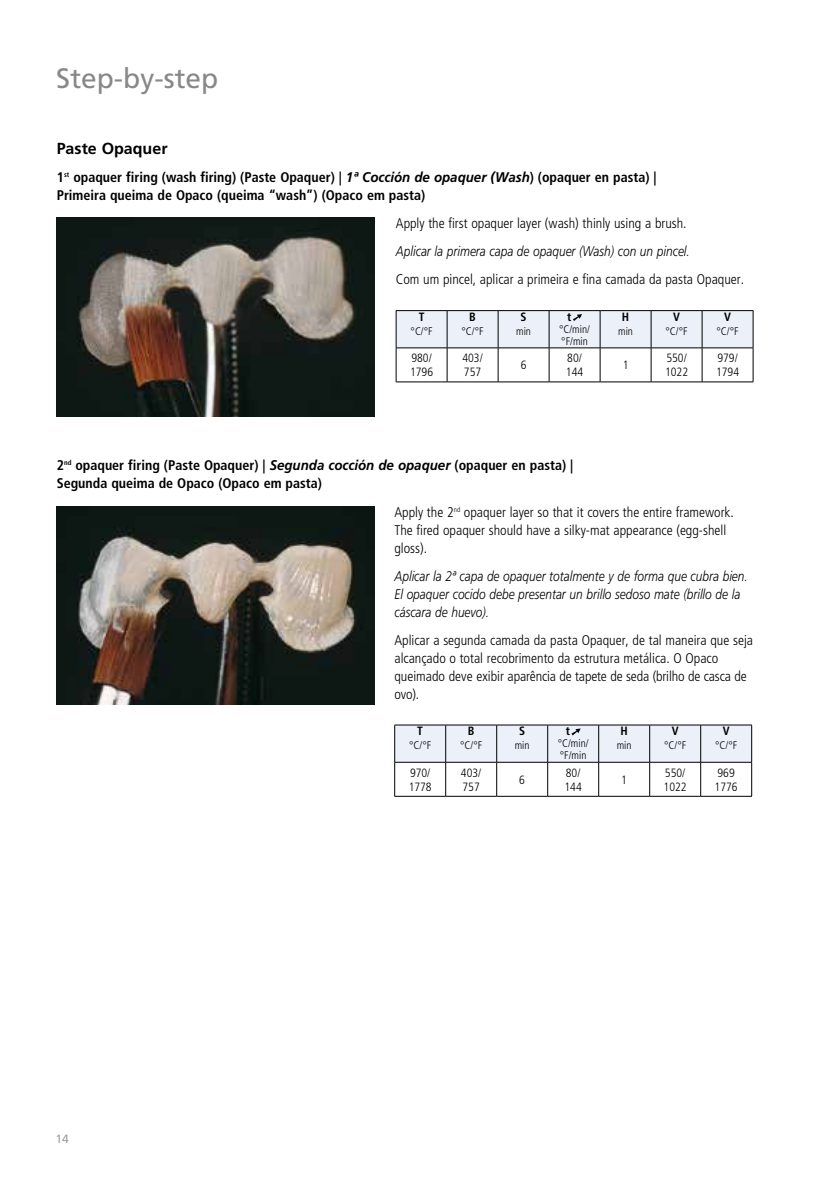
<style>
.page{position:relative;width:840px;height:1191px;background:#fff}
.page>*{position:absolute;margin:0;border:0;box-sizing:border-box;transform-origin:0 0}
.t1{font:28px "Frutiger";color:#87888a}
.t2{font:700 16px "Frutiger";color:#000}
.t3{font:300 condensed 14px/18px "Frutiger";color:#000}
.t4{font:700 condensed 14px/18px "Frutiger";color:#000}
.t5{font:italic 300 14px/18px "Frutiger";color:#000;scale:.85 1}
.t6{font:300 condensed 12px/14px "Frutiger";color:#000}
.t7{font:700 condensed 12px "Frutiger";color:#000}
.t8{font:12px "Frutiger";color:#9c9e9f}
.t9{font:300 condensed 11px/12px "Frutiger";color:#000}
.s1{font-style:italic;font-stretch:normal}
</style>
<div class="page">
<img style="left:57px;top:218px;width:317px;height:198px">
<img style="left:57px;top:506px;width:317px;height:198px">
<hr style="left:395px;top:310px;width:52px;height:1px;background:#000">
<hr style="left:395px;top:311px;width:1px;height:37px;background:#000">
<hr style="left:447px;top:310px;width:51px;height:1px;background:#000">
<hr style="left:498px;top:310px;width:51px;height:1px;background:#000">
<hr style="left:549px;top:310px;width:50px;height:1px;background:#000">
<hr style="left:599px;top:310px;width:51px;height:1px;background:#000">
<hr style="left:650px;top:310px;width:51px;height:1px;background:#000">
<hr style="left:701px;top:310px;width:52px;height:1px;background:#000">
<hr style="left:752px;top:311px;width:1px;height:37px;background:#000">
<hr style="left:395px;top:348px;width:1px;height:34px;background:#000">
<hr style="left:446px;top:348px;width:1px;height:34px;background:#000">
<hr style="left:497px;top:348px;width:1px;height:34px;background:#000">
<hr style="left:548px;top:348px;width:1px;height:34px;background:#000">
<hr style="left:599px;top:348px;width:1px;height:34px;background:#000">
<hr style="left:650px;top:348px;width:1px;height:34px;background:#000">
<hr style="left:701px;top:348px;width:1px;height:34px;background:#000">
<hr style="left:752px;top:348px;width:1px;height:34px;background:#000">
<hr style="left:395px;top:381px;width:52px;height:1px;background:#000">
<hr style="left:447px;top:381px;width:51px;height:1px;background:#000">
<hr style="left:498px;top:381px;width:51px;height:1px;background:#000">
<hr style="left:549px;top:381px;width:50px;height:1px;background:#000">
<hr style="left:599px;top:381px;width:51px;height:1px;background:#000">
<hr style="left:650px;top:381px;width:51px;height:1px;background:#000">
<hr style="left:701px;top:381px;width:52px;height:1px;background:#000">
<svg style="left:396px;top:311px;width:356px;height:37px;background:#e2e6ee"></svg>
<hr style="left:394px;top:724px;width:51px;height:1px;background:#000">
<hr style="left:445px;top:724px;width:51px;height:1px;background:#000">
<hr style="left:496px;top:724px;width:51px;height:1px;background:#000">
<hr style="left:547px;top:724px;width:51px;height:1px;background:#000">
<hr style="left:598px;top:724px;width:51px;height:1px;background:#000">
<hr style="left:649px;top:724px;width:51px;height:1px;background:#000">
<hr style="left:700px;top:724px;width:51px;height:1px;background:#000">
<hr style="left:751px;top:725px;width:1px;height:37px;background:#000">
<hr style="left:394px;top:762px;width:51px;height:1px;background:#000">
<hr style="left:394px;top:762px;width:1px;height:34px;background:#000">
<hr style="left:445px;top:762px;width:51px;height:1px;background:#000">
<hr style="left:445px;top:762px;width:1px;height:34px;background:#000">
<hr style="left:496px;top:762px;width:51px;height:1px;background:#000">
<hr style="left:496px;top:762px;width:1px;height:34px;background:#000">
<hr style="left:547px;top:762px;width:51px;height:1px;background:#000">
<hr style="left:547px;top:762px;width:1px;height:34px;background:#000">
<hr style="left:598px;top:762px;width:51px;height:1px;background:#000">
<hr style="left:598px;top:762px;width:1px;height:34px;background:#000">
<hr style="left:649px;top:762px;width:51px;height:1px;background:#000">
<hr style="left:649px;top:762px;width:1px;height:34px;background:#000">
<hr style="left:700px;top:762px;width:51px;height:1px;background:#000">
<hr style="left:700px;top:762px;width:1px;height:34px;background:#000">
<hr style="left:751px;top:762px;width:1px;height:34px;background:#000">
<hr style="left:394px;top:796px;width:51px;height:1px;background:#000">
<hr style="left:445px;top:796px;width:51px;height:1px;background:#000">
<hr style="left:496px;top:796px;width:51px;height:1px;background:#000">
<hr style="left:547px;top:796px;width:51px;height:1px;background:#000">
<hr style="left:598px;top:796px;width:51px;height:1px;background:#000">
<hr style="left:649px;top:796px;width:51px;height:1px;background:#000">
<hr style="left:700px;top:796px;width:51px;height:1px;background:#000">
<svg style="left:394px;top:725px;width:357px;height:37px;background:#dcdfe7"></svg>
<h1 class="t1" style="left:56px;top:61px;width:163px">Step-by-step</h1>
<p class="t2" style="left:57px;top:139px;width:112px">Paste Opaquer</p>
<p class="t4" style="left:57px;top:168px;width:601px">1<sup>st</sup> opaquer firing (wash firing) (Paste Opaquer) | <span class="s1">1ª Cocción de opaquer (Wash</span>) (opaquer en pasta) |<br>Primeira queima de Opaco (queima “wash”) (Opaco em pasta)</p>
<p class="t3" style="left:395px;top:215px;width:292px">Apply the first opaquer layer (wash) thinly using a brush.</p>
<p class="t5" style="left:395px;top:243px;width:347px">Aplicar la primera capa de opaquer (Wash) con un pincel.</p>
<p class="t3" style="left:395px;top:271px;width:349px">Com um pincel, aplicar a primeira e fina camada da pasta Opaquer.</p>
<p class="t7" style="left:418px;top:310px;width:7px">T</p>
<p class="t9" style="left:410px;top:325px;width:24px">°C/°F</p>
<p class="t7" style="left:520px;top:310px;width:7px">S</p>
<p class="t9" style="left:516px;top:325px;width:16px">min</p>
<p class="t7" style="left:469px;top:310px;width:8px">B</p>
<p class="t9" style="left:461px;top:325px;width:24px">°C/°F</p>
<p class="t7" style="left:621px;top:310px;width:9px">H</p>
<p class="t9" style="left:617px;top:325px;width:16px">min</p>
<p class="t7" style="left:672px;top:310px;width:8px">V</p>
<p class="t9" style="left:665px;top:325px;width:24px">°C/°F</p>
<p class="t7" style="left:723px;top:310px;width:8px">V</p>
<p class="t9" style="left:716px;top:325px;width:24px">°C/°F</p>
<p class="t7" style="left:567px;top:310px;width:6px">t</p>
<p class="t9" style="left:559px;top:323px;width:32px">°C/min/ °F/min</p>
<p class="t6" style="left:410px;top:351px;width:25px">980/<br>1796</p>
<p class="t6" style="left:462px;top:351px;width:22px">403/<br>757</p>
<p class="t6" style="left:520px;top:358px;width:7px">6</p>
<p class="t6" style="left:565px;top:351px;width:19px">80/<br>144</p>
<p class="t6" style="left:622px;top:358px;width:7px">1</p>
<p class="t6" style="left:664px;top:351px;width:25px">550/<br>1022</p>
<p class="t6" style="left:715px;top:351px;width:25px">979/<br>1794</p>
<p class="t4" style="left:57px;top:456px;width:517px">2<sup>nd</sup> opaquer firing (Paste Opaquer) | <span class="s1">Segunda cocción de opaquer</span> (opaquer en pasta) |<br>Segunda queima de Opaco (Opaco em pasta)</p>
<p class="t3" style="left:394px;top:503px;width:341px">Apply the 2<sup>nd</sup> opaquer layer so that it covers the entire framework.<br>The fired opaquer should have a silky-mat appearance (egg-shell gloss).</p>
<p class="t5" style="left:394px;top:567px;width:417px">Aplicar la 2ª capa de opaquer totalmente y de forma que cubra bien.<br>El opaquer cocido debe presentar un brillo sedoso mate (brillo de la cáscara de huevo).</p>
<p class="t3" style="left:394px;top:631px;width:360px">Aplicar a segunda camada da pasta Opaquer, de tal maneira que seja alcançado o total recobrimento da estrutura metálica. O Opaco queimado deve exibir aparência de tapete de seda (brilho de casca de ovo).</p>
<p class="t7" style="left:417px;top:724px;width:7px">T</p>
<p class="t9" style="left:409px;top:740px;width:24px">°C/°F</p>
<p class="t7" style="left:519px;top:724px;width:7px">S</p>
<p class="t9" style="left:514px;top:740px;width:16px">min</p>
<p class="t7" style="left:467px;top:724px;width:8px">B</p>
<p class="t9" style="left:460px;top:740px;width:24px">°C/°F</p>
<p class="t7" style="left:620px;top:724px;width:9px">H</p>
<p class="t9" style="left:616px;top:740px;width:16px">min</p>
<p class="t7" style="left:671px;top:724px;width:8px">V</p>
<p class="t9" style="left:663px;top:740px;width:24px">°C/°F</p>
<p class="t7" style="left:722px;top:724px;width:8px">V</p>
<p class="t9" style="left:714px;top:740px;width:24px">°C/°F</p>
<p class="t7" style="left:565px;top:724px;width:6px">t</p>
<p class="t9" style="left:557px;top:738px;width:32px">°C/min/ °F/min</p>
<p class="t8" style="left:56px;top:1132px;width:15px">14</p>
<p class="t6" style="left:408px;top:766px;width:25px">970/<br>1778</p>
<p class="t6" style="left:460px;top:766px;width:22px">403/<br>757</p>
<p class="t6" style="left:519px;top:773px;width:7px">6</p>
<p class="t6" style="left:564px;top:766px;width:19px">80/<br>144</p>
<p class="t6" style="left:621px;top:773px;width:7px">1</p>
<p class="t6" style="left:663px;top:766px;width:25px">550/<br>1022</p>
<p class="t6" style="left:714px;top:766px;width:25px">969<br>1776</p>
</div>
